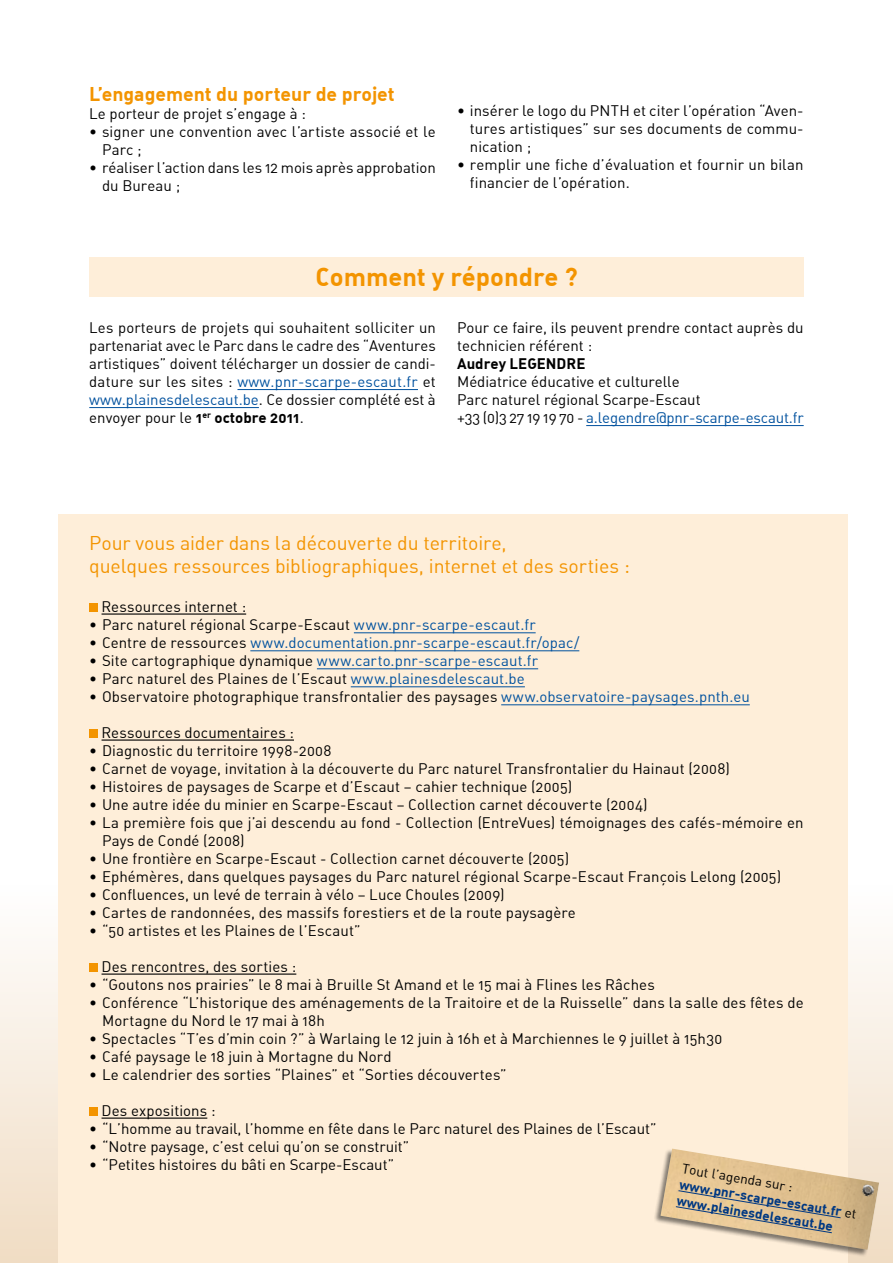
<style>
.page{position:relative;width:893px;height:1263px;background:#fff}
.page>*{position:absolute;margin:0;border:0;box-sizing:border-box;transform-origin:0 0}
.t1{font:700 25.5px "DIN Alternate";color:#f39400}
.t2{font:19.5px/23.4px "DIN Alternate";letter-spacing:-.005em;color:#f39400}
.t3{font:700 19.5px "DIN Alternate";letter-spacing:-.005em;color:#f39400}
.t4{font:15px/18px "DIN Alternate";letter-spacing:.005em;color:#000}
.t5{font:15px "DIN Alternate";letter-spacing:.01em;color:#00519e}
.t6{font:700 15px "DIN Alternate";color:#000}
.t7{font:700 13.5px/16.4px "DIN Alternate";color:#003882}
.s1{color:#00519e}
.s2{font-weight:700}
.s3{color:#000}
.s4{font-weight:400;color:#000}
</style>
<div class="page">
<div style="left:0;top:846px;width:893px;height:417px;background:linear-gradient(to bottom,#fff,#f0dcc4)"></div>
<div style="left:58px;top:514px;width:790px;height:749px;background:#feeed9"></div>
<hr style="left:102px;top:613px;width:144px;height:2px;background:#000">
<hr style="left:354px;top:632px;width:182px;height:1px;background:#00519e">
<hr style="left:250px;top:650px;width:329px;height:1px;background:#00519e">
<hr style="left:317px;top:668px;width:221px;height:1px;background:#00519e">
<hr style="left:351px;top:686px;width:174px;height:1px;background:#00519e">
<hr style="left:501px;top:704px;width:249px;height:1px;background:#00519e">
<hr style="left:102px;top:739px;width:192px;height:2px;background:#000">
<hr style="left:102px;top:973px;width:194px;height:2px;background:#000">
<hr style="left:102px;top:1117px;width:105px;height:2px;background:#000">
<div style="left:89px;top:603px;width:9px;height:9px;background:#f39400"></div>
<div style="left:89px;top:729px;width:9px;height:9px;background:#f39400"></div>
<div style="left:89px;top:963px;width:9px;height:9px;background:#f39400"></div>
<div style="left:89px;top:1107px;width:9px;height:9px;background:#f39400"></div>
<div style="left:652px;top:1148px;width:227px;height:109px;background:#000;opacity:.5"></div>
<svg style="left:660px;top:1149px;width:219px;height:101px"></svg>
<hr style="left:237px;top:389px;width:181px;height:1px;background:#00519e">
<hr style="left:89px;top:407px;width:170px;height:1px;background:#00519e">
<div style="left:89px;top:257px;width:715px;height:40px;background:#feeed9"></div>
<hr style="left:586px;top:425px;width:218px;height:1px;background:#00519e">
<h2 class="t3" style="left:89px;top:81px;width:307px">L’engagement du porteur de projet</h2>
<p class="t4" style="left:89px;top:104px;width:218px">Le porteur de projet s’engage à :</p>
<p class="t4" style="left:102px;top:122px;width:335px;text-indent:-13px">• signer une convention avec l’artiste associé et le<br>Parc ;</p>
<p class="t4" style="left:102px;top:158px;width:335px;text-indent:-13px">• réaliser l’action dans les 12 mois après approbation du Bureau ;</p>
<p class="t4" style="left:470px;top:101px;width:335px;text-align:justify;text-indent:-13px">• insérer le logo du PNTH et citer l’opération “Aven&shy;tures artistiques” sur ses documents de commu&shy;nication ;</p>
<p class="t4" style="left:470px;top:155px;width:335px;text-indent:-13px">• remplir une fiche d’évaluation et fournir un bilan financier de l’opération.</p>
<h1 class="t1" style="left:315px;top:260px;width:264px">Comment y répondre ?</h1>
<p class="t4" style="left:457px;top:318px;width:348px">Pour ce faire, ils peuvent prendre contact auprès du technicien référent :</p>
<p class="t6" style="left:457px;top:353px;width:130px">Audrey LEGENDRE</p>
<p class="t4" style="left:457px;top:372px;width:348px">Médiatrice éducative et culturelle<br>Parc naturel régional Scarpe-Escaut<br>+33 (0)3 27 19 19 70 - <span class="s1">a.legendre@pnr-scarpe-escaut.fr</span></p>
<p class="t4" style="left:89px;top:318px;width:348px;text-align:justify">Les porteurs de projets qui souhaitent solliciter un partenariat avec le Parc dans le cadre des “Aventures artistiques” doivent télécharger un dossier de candi&shy;dature sur les sites : <span class="s1">www.pnr-scarpe-escaut.fr</span> et <span class="s1">www.plainesdelescaut.be</span>. Ce dossier complété est à envoyer pour le <span class="s2">1</span><sup>er</sup> <span class="s2">octobre 2011</span>.</p>
<h2 class="t2" style="left:89px;top:530px;width:542px">Pour vous aider dans la découverte du territoire,<br>quelques ressources bibliographiques, internet et des sorties :</h2>
<p class="t4" style="left:102px;top:597px;width:146px">Ressources internet :</p>
<p class="t4" style="left:89px;top:615px;width:448px">• Parc naturel régional Scarpe-Escaut <span class="s1">www.pnr-scarpe-escaut.fr</span></p>
<p class="t5" style="left:89px;top:633px;width:492px"><span class="s3">• Centre de ressources</span> www.documentation.pnr-scarpe-escaut.fr/opac/</p>
<p class="t5" style="left:89px;top:651px;width:450px"><span class="s3">• Site cartographique dynamique</span> www.carto.pnr-scarpe-escaut.fr</p>
<p class="t4" style="left:89px;top:669px;width:437px">• Parc naturel des Plaines de l’Escaut <span class="s1">www.plainesdelescaut.be</span></p>
<p class="t4" style="left:89px;top:687px;width:662px">• Observatoire photographique transfrontalier des paysages <span class="s1">www.observatoire-paysages.pnth.eu</span></p>
<p class="t4" style="left:102px;top:723px;width:194px">Ressources documentaires :</p>
<p class="t4" style="left:89px;top:741px;width:244px">• Diagnostic du territoire 1998-2008</p>
<p class="t4" style="left:89px;top:759px;width:642px">• Carnet de voyage, invitation à la découverte du Parc naturel Transfrontalier du Hainaut (2008)</p>
<p class="t4" style="left:89px;top:777px;width:485px">• Histoires de paysages de Scarpe et d’Escaut – cahier technique (2005)</p>
<p class="t4" style="left:89px;top:795px;width:560px">• Une autre idée du minier en Scarpe-Escaut – Collection carnet découverte (2004)</p>
<p class="t4" style="left:102px;top:813px;width:703px;text-indent:-13px">• La première fois que j’ai descendu au fond - Collection (EntreVues) témoignages des cafés-mémoire en<br>Pays de Condé (2008)</p>
<p class="t4" style="left:89px;top:849px;width:481px">• Une frontière en Scarpe-Escaut - Collection carnet découverte (2005)</p>
<p class="t4" style="left:89px;top:867px;width:693px">• Ephémères, dans quelques paysages du Parc naturel régional Scarpe-Escaut François Lelong (2005)</p>
<p class="t4" style="left:89px;top:885px;width:417px">• Confluences, un levé de terrain à vélo – Luce Choules (2009)</p>
<p class="t4" style="left:89px;top:903px;width:488px">• Cartes de randonnées, des massifs forestiers et de la route paysagère</p>
<p class="t4" style="left:89px;top:921px;width:273px">• “50 artistes et les Plaines de l’Escaut”</p>
<p class="t4" style="left:102px;top:957px;width:196px">Des rencontres, des sorties :</p>
<p class="t4" style="left:89px;top:975px;width:567px">• “Goutons nos prairies” le 8 mai à Bruille St Amand et le 15 mai à Flines les Râches</p>
<p class="t4" style="left:102px;top:993px;width:703px;text-indent:-13px">• Conférence “L’historique des aménagements de la Traitoire et de la Ruisselle” dans la salle des fêtes de<br>Mortagne du Nord le 17 mai à 18h</p>
<p class="t4" style="left:89px;top:1029px;width:634px">• Spectacles “T’es d’min coin ?” à Warlaing le 12 juin à 16h et à Marchiennes le 9 juillet à 15h30</p>
<p class="t4" style="left:89px;top:1047px;width:304px">• Café paysage le 18 juin à Mortagne du Nord</p>
<p class="t4" style="left:89px;top:1065px;width:419px">• Le calendrier des sorties “Plaines” et “Sorties découvertes”</p>
<p class="t4" style="left:102px;top:1101px;width:115px">Des expositions :</p>
<p class="t4" style="left:89px;top:1119px;width:569px">• “L’homme au travail, l’homme en fête dans le Parc naturel des Plaines de l’Escaut”</p>
<p class="t4" style="left:89px;top:1137px;width:322px">• “Notre paysage, c’est celui qu’on se construit”</p>
<p class="t4" style="left:89px;top:1155px;width:306px">• “Petites histoires du bâti en Scarpe-Escaut”</p>
<p class="t7" style="left:683px;top:1160px;width:181px;rotate:9deg"><span class="s4">Tout l’agenda sur : </span>www.pnr-scarpe-escaut.fr <span class="s4">et </span>www.plainesdelescaut.be</p>
</div>
